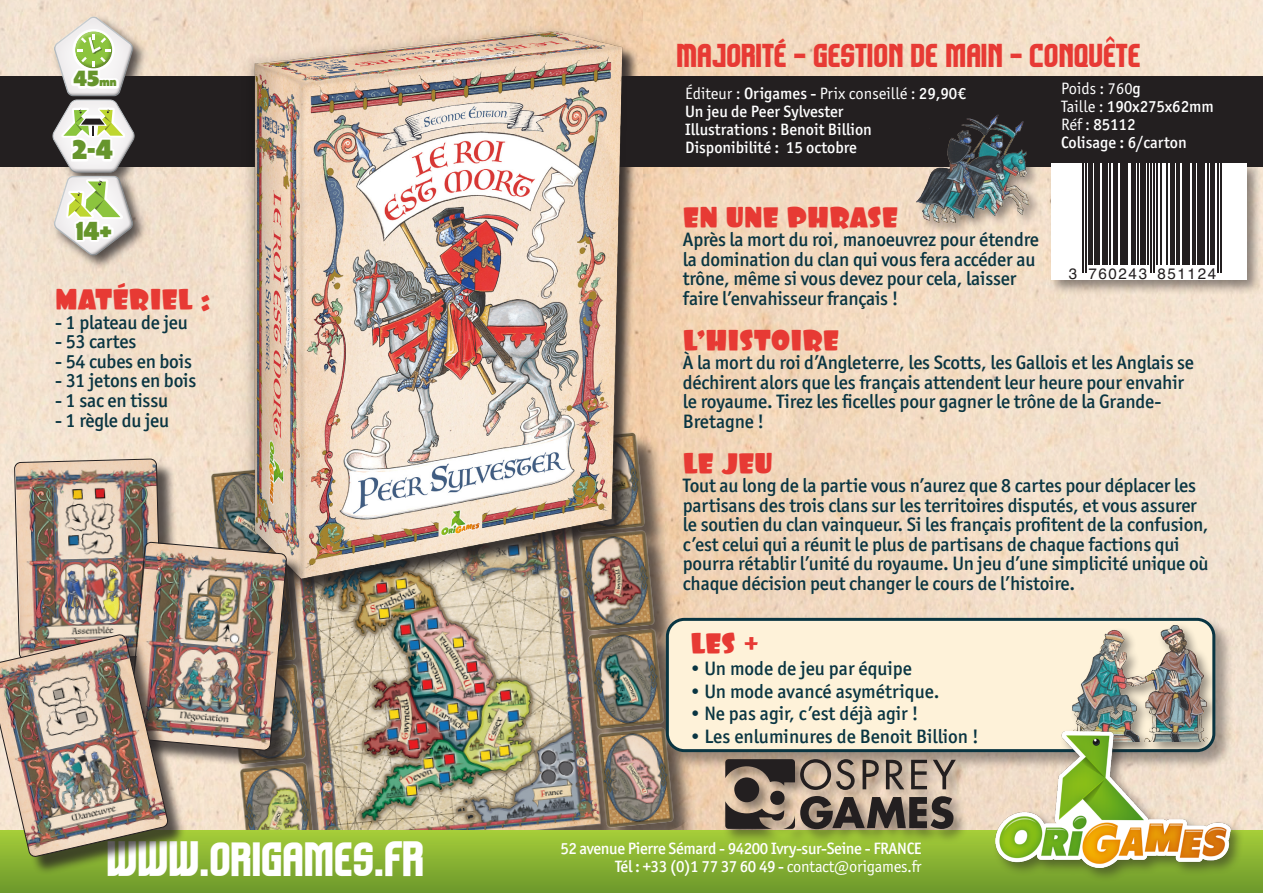
<style>
.page{position:relative;width:1263px;height:893px;background:#fff}
.page>*{position:absolute;margin:0;border:0;box-sizing:border-box;transform-origin:0 0}
.t1{font:43.5px "Komikazoom";color:#fff}
.t2{font:30px "Foo";color:#e73a34}
.t3{font:30px "Komikazoom";color:#e73a34}
.t4{font:28.05px "Tondu Beta";color:#66952c}
.t5{font:26.4px "Tondu Beta";color:#66952c}
.t6{font:22.35px "Tondu Beta";color:#66952c}
.t7{font:500 19.5px/19.5px "Officina Sans ITC Pro";letter-spacing:-.01em;color:#093542}
.t8{font:500 16.5px/18px "Officina Sans ITC Pro";color:#fff}
.t9{font:500 16.5px/18px "Officina Sans ITC Pro";letter-spacing:-.02em;color:#fff;text-align:right}
.t10{font:15.15px "Helvetica";letter-spacing:.105em;color:#231f20}
.s1{font-size:12.3px}
.s2{font-size:45px}
.s3{font-weight:400}
</style>
<div class="page">
<img style="left:0;top:0;width:1263px;height:831px">
<img style="left:192px;top:422px;width:505px;height:409px">
<div style="left:666px;top:618px;width:567px;height:152px;background:#231f20;opacity:.4"></div>
<div style="left:667px;top:619px;width:547px;height:132px;background:#fef2d9;border-radius:17px"></div>
<div style="left:666px;top:618px;width:549px;height:134px;border:3px solid #093542;border-radius:17px"></div>
<div style="left:0;top:831px;width:1263px;height:62px;background:linear-gradient(to bottom,#a5cd39,#6c982c)"></div>
<div style="left:0;top:76px;width:1263px;height:91px;background:#231f20"></div>
<img style="left:222px;top:5px;width:438px;height:585px">
<div style="left:1069px;top:622px;width:151px;height:134px;background:#231f20;opacity:.5"></div>
<img style="left:1069px;top:625px;width:179px;height:117px">
<div style="left:993px;top:728px;width:252px;height:154px;background:#231f20;opacity:.5"></div>
<img style="left:996px;top:731px;width:234px;height:137px">
<div style="left:49px;top:14px;width:100px;height:257px;background:#231f20;opacity:.75"></div>
<div style="left:53px;top:14px;width:81px;height:81px;background:#f1e1cd"></div>
<div style="left:56px;top:174px;width:78px;height:84px;background:#231f20;opacity:.3"></div>
<svg style="left:52px;top:16px;width:84px;height:240px"></svg>
<div style="left:1048px;top:160px;width:214px;height:135px;background:#231f20;opacity:.5"></div>
<div style="left:1051px;top:163px;width:196px;height:117px;background:#fff"></div>
<hr style="left:1082px;top:163px;width:2px;height:110px;background:#231f20">
<hr style="left:1085px;top:163px;width:2px;height:110px;background:#231f20">
<div style="left:1088px;top:163px;width:5px;height:102px;background:#231f20"></div>
<hr style="left:1094px;top:163px;width:3px;height:102px;background:#231f20">
<hr style="left:1098px;top:163px;width:2px;height:102px;background:#231f20">
<div style="left:1101px;top:163px;width:6px;height:102px;background:#231f20"></div>
<hr style="left:1109px;top:163px;width:1px;height:102px;background:#231f20">
<div style="left:1113px;top:163px;width:5px;height:102px;background:#231f20"></div>
<hr style="left:1120px;top:163px;width:3px;height:102px;background:#231f20">
<hr style="left:1125px;top:163px;width:3px;height:102px;background:#231f20">
<hr style="left:1131px;top:163px;width:4px;height:102px;background:#231f20">
<hr style="left:1137px;top:163px;width:1px;height:102px;background:#231f20">
<div style="left:1140px;top:163px;width:5px;height:102px;background:#231f20"></div>
<hr style="left:1147px;top:163px;width:1px;height:102px;background:#231f20">
<hr style="left:1150px;top:163px;width:1px;height:110px;background:#231f20">
<hr style="left:1153px;top:163px;width:1px;height:110px;background:#231f20">
<hr style="left:1156px;top:163px;width:1px;height:102px;background:#231f20">
<hr style="left:1160px;top:163px;width:2px;height:102px;background:#231f20">
<hr style="left:1166px;top:163px;width:2px;height:102px;background:#231f20">
<div style="left:1170px;top:163px;width:5px;height:102px;background:#231f20"></div>
<hr style="left:1176px;top:163px;width:3px;height:102px;background:#231f20">
<hr style="left:1182px;top:163px;width:3px;height:102px;background:#231f20">
<hr style="left:1187px;top:163px;width:3px;height:102px;background:#231f20">
<hr style="left:1192px;top:163px;width:4px;height:102px;background:#231f20">
<hr style="left:1197px;top:163px;width:3px;height:102px;background:#231f20">
<hr style="left:1201px;top:163px;width:3px;height:102px;background:#231f20">
<hr style="left:1207px;top:163px;width:2px;height:102px;background:#231f20">
<div style="left:1210px;top:163px;width:5px;height:102px;background:#231f20"></div>
<hr style="left:1217px;top:163px;width:2px;height:110px;background:#231f20">
<hr style="left:1220px;top:163px;width:2px;height:110px;background:#231f20">
<div style="left:722px;top:756px;width:248px;height:88px;background:#231f20;opacity:.5"></div>
<div style="left:734px;top:777px;width:25px;height:25px;background:#231f20;border-radius:50%"></div>
<div style="left:770px;top:791px;width:14px;height:14px;background:#231f20;border-radius:50%"></div>
<svg style="left:725px;top:796px;width:228px;height:33px;background:#72655b"></svg>
<svg style="left:725px;top:759px;width:130px;height:31px;background:#7d6f63"></svg>
<svg style="left:862px;top:760px;width:17px;height:29px"></svg>
<svg style="left:886px;top:760px;width:18px;height:29px"></svg>
<svg style="left:911px;top:760px;width:16px;height:29px"></svg>
<svg style="left:933px;top:760px;width:23px;height:29px"></svg>
<div style="left:131px;top:545px;width:174px;height:224px;background:#231f20;opacity:.75"></div>
<div style="left:0;top:637px;width:186px;height:238px;background:#231f20;opacity:.75"></div>
<img style="left:0;top:459px;width:287px;height:398px">
<img style="left:907px;top:115px;width:145px;height:125px">
<p class="t6" style="left:73px;top:64px;width:45px">45<span class="s1">mn</span></p>
<h3 class="t4" style="left:72px;top:133px;width:42px">2-4</h3>
<h3 class="t5" style="left:76px;top:215px;width:37px">14+</h3>
<h2 class="t2" style="left:55px;top:282px;width:157px">MATÉRIEL :</h2>
<p class="t7" style="left:55px;top:312px;width:134px">- 1 plateau de jeu</p>
<p class="t7" style="left:55px;top:332px;width:83px">- 53 cartes</p>
<p class="t7" style="left:55px;top:351px;width:138px">- 54 cubes en bois</p>
<p class="t7" style="left:55px;top:371px;width:142px">- 31 jetons en bois</p>
<p class="t7" style="left:55px;top:390px;width:114px">- 1 sac en tissu</p>
<p class="t7" style="left:55px;top:410px;width:115px">- 1 règle du jeu</p>
<h1 class="t1" style="left:106px;top:830px;width:319px"><span class="s2">WWW.</span>ORIGAMES<span class="s2">.FR</span></h1>
<h2 class="t3" style="left:676px;top:35px;width:466px">MAJORITÉ - GESTION DE MAIN - CONQUÊTE</h2>
<p class="t8" style="left:685px;top:85px;width:282px"><span class="s3">Éditeur :</span> Origames - <span class="s3">Prix conseillé :</span> 29,90€<br>Un jeu de Peer Sylvester<br>Illustrations : Benoit Billion<br>Disponibilité : 15 octobre</p>
<p class="t8" style="left:1061px;top:79px;width:154px"><span class="s3">Poids : 760</span>g<br><span class="s3">Taille :</span> 190x275x62mm<br><span class="s3">Réf :</span> 85112<br>Colisage : 6/carton</p>
<h2 class="t2" style="left:683px;top:200px;width:217px">EN UNE PHRASE</h2>
<p class="t7" style="left:683px;top:230px;width:358px">Après la mort du roi, manoeuvrez pour étendre la domination du clan qui vous fera accéder au trône, même si vous devez pour cela, laisser faire l’envahisseur français !</p>
<h2 class="t2" style="left:683px;top:323px;width:158px">L’HISTOIRE</h2>
<p class="t7" style="left:683px;top:353px;width:513px">À la mort du roi d’Angleterre, les Scotts, les Gallois et les Anglais se déchirent alors que les français attendent leur heure pour envahir le royaume. Tirez les ficelles pour gagner le trône de la Grande-Bretagne !</p>
<h2 class="t2" style="left:683px;top:446px;width:91px">LE JEU</h2>
<p class="t7" style="left:683px;top:476px;width:527px">Tout au long de la partie vous n’aurez que 8 cartes pour déplacer les partisans des trois clans sur les territoires disputés, et vous assurer le soutien du clan vainqueur. Si les français profitent de la confusion, c’est celui qui a réunit le plus de partisans de chaque factions qui pourra rétablir l’unité du royaume. Un jeu d’une simplicité unique où chaque décision peut changer le cours de l’histoire.</p>
<h2 class="t2" style="left:691px;top:626px;width:70px">LES +</h2>
<p class="t7" style="left:691px;top:659px;width:223px">• Un mode de jeu par équipe</p>
<p class="t7" style="left:691px;top:681px;width:251px">• Un mode avancé asymétrique.</p>
<p class="t7" style="left:691px;top:704px;width:229px">• Ne pas agir, c’est déjà agir !</p>
<p class="t7" style="left:691px;top:726px;width:290px">• Les enluminures de Benoit Billion !</p>
<p class="t10" style="left:1069px;top:262px;width:149px">3 760243 851124</p>
<p class="t9" style="left:560px;top:839px;width:363px">52 avenue Pierre Sémard - 94200 Ivry-sur-Seine - FRANCE<br>Tél : +33 (0)1 77 37 60 49 - <span class="s3">contact@origames.fr</span></p>
</div>
